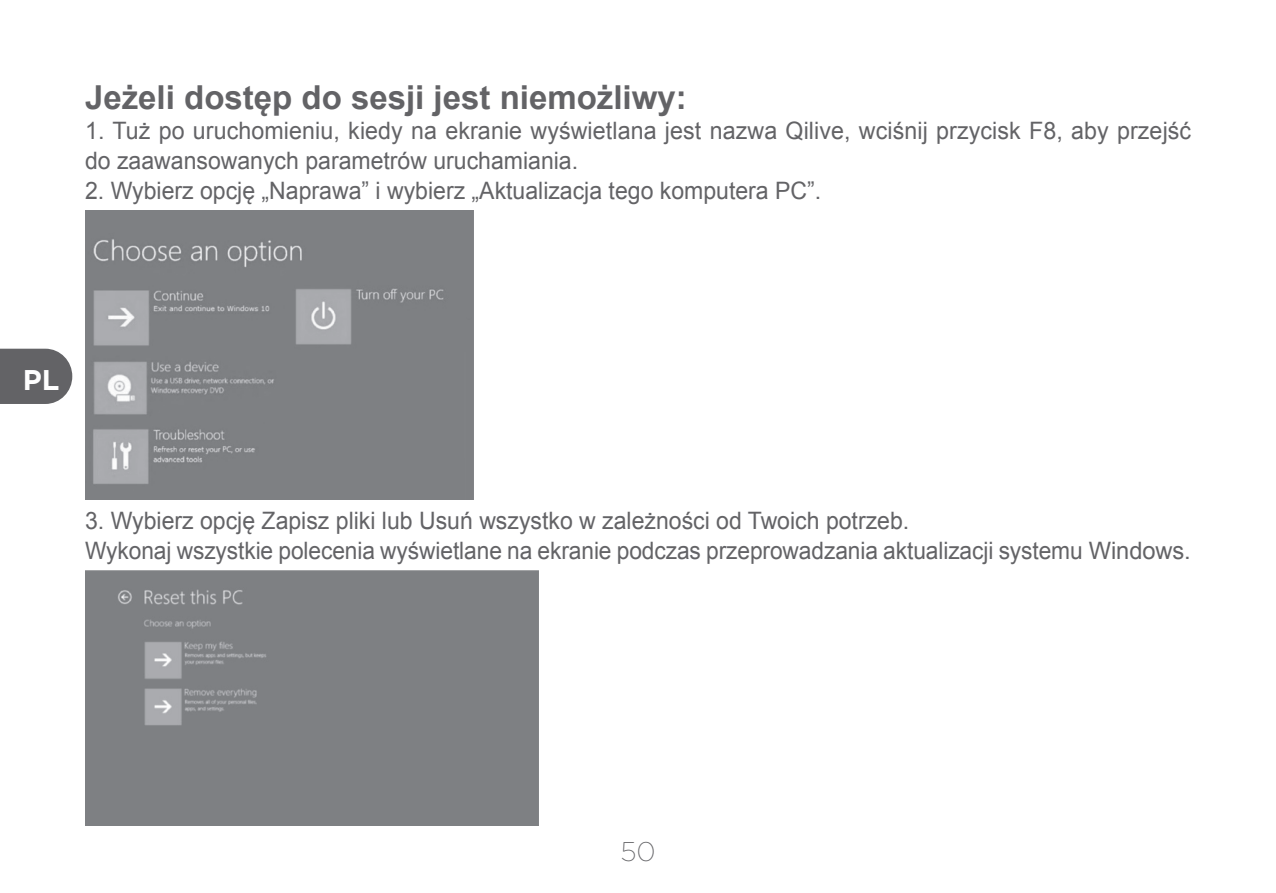
<style>
.page{position:relative;width:1276px;height:893px;background:#fff}
.page>*{position:absolute;margin:0;border:0;box-sizing:border-box;transform-origin:0 0}
.t1{font:700 33px "Arial";color:#636366}
.t2{font:700 28.5px "Gotham";color:#fff}
.t3{font:200 27px "Gotham";color:#636366}
.t4{font:24px/30px "Arial";color:#636366}
.t5{font:24px "Arial";color:#636366;scale:.96 1}
.t6{font:24px "Arial";color:#636366;scale:.95 1}
</style>
<div class="page">
<svg style="left:0;top:349px;width:72px;height:55px;background:#6e6e71"></svg>
<img style="left:85px;top:210px;width:388px;height:290px">
<div style="left:85px;top:570px;width:454px;height:255px;background:#7e8083"></div>
<p class="t1" style="left:85px;top:74px;width:603px">Jeżeli dostęp do sesji jest niemożliwy:</p>
<p class="t4" style="left:85px;top:115px;width:1107px">1. Tuż po uruchomieniu, kiedy na ekranie wyświetlana jest nazwa Qilive, wciśnij przycisk F8, aby przejść do zaawansowanych parametrów uruchamiania.</p>
<p class="t5" style="left:85px;top:174px;width:768px">2. Wybierz opcję „Naprawa” i wybierz „Aktualizacja tego komputera PC”.</p>
<p class="t2" style="left:23px;top:361px;width:38px">PL</p>
<p class="t5" style="left:85px;top:504px;width:860px">3. Wybierz opcję Zapisz pliki lub Usuń wszystko w zależności od Twoich potrzeb.</p>
<p class="t6" style="left:85px;top:534px;width:1165px">Wykonaj wszystkie polecenia wyświetlane na ekranie podczas przeprowadzania aktualizacji systemu Windows.</p>
<p class="t3" style="left:620px;top:837px;width:37px">50</p>
</div>
